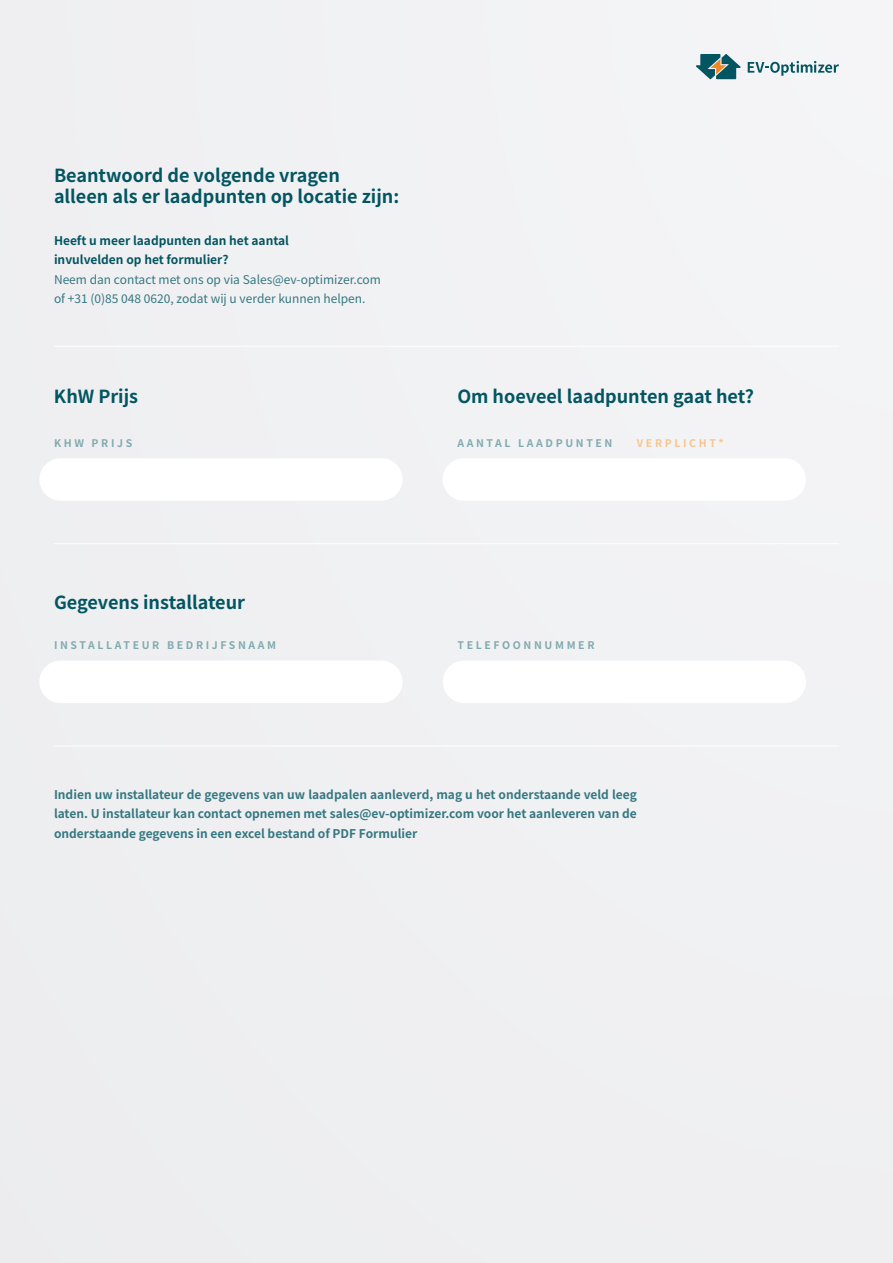
<style>
.page{position:relative;width:893px;height:1263px;background:#fff}
.page>*{position:absolute;margin:0;border:0;box-sizing:border-box;transform-origin:0 0}
.t1{font:700 18px/21.6px "Noto Sans JP";color:#025561}
.t2{font:700 12px/19.5px "Noto Sans JP";color:#357781;text-align:justify}
.t3{font:12px/19.5px "Noto Sans JP";color:#357781}
.t4{font:700 12px/19.5px "Noto Sans JP";color:#025561}
.t5{font:700 10.5px "Noto Sans JP";letter-spacing:.25em;color:#81aab0}
.t6{font:700 10.5px "Noto Sans JP";letter-spacing:.25em;color:#f9c48d}
</style>
<div class="page">
<div style="left:0;top:1px;width:893px;height:1261px;background:#f0f0f2"></div>
<div style="left:39px;top:661px;width:364px;height:42px;background:#fff;border-radius:21px"></div>
<div style="left:443px;top:661px;width:363px;height:42px;background:#fff;border-radius:21px"></div>
<hr style="left:54px;top:746px;width:785px;height:1px;background:#fff">
<svg style="left:696px;top:54px;width:45px;height:25px"></svg>
<svg style="left:748px;top:61px;width:91px;height:15px"></svg>
<div style="left:443px;top:458px;width:363px;height:43px;background:#fff;border-radius:21px"></div>
<div style="left:39px;top:458px;width:364px;height:43px;background:#fff;border-radius:21px"></div>
<hr style="left:54px;top:346px;width:785px;height:1px;background:#fff">
<hr style="left:54px;top:543px;width:785px;height:1px;background:#fff">
<h1 class="t1" style="left:54px;top:165px;width:347px">Beantwoord de volgende vragen<br>alleen als er laadpunten op locatie zijn:</h1>
<p class="t4" style="left:54px;top:231px;width:237px">Heeft u meer laadpunten dan het aantal invulvelden op het formulier?</p>
<p class="t3" style="left:54px;top:270px;width:328px">Neem dan contact met ons op via Sales@ev-optimizer.com of +31 (0)85 048 0620, zodat wij u verder kunnen helpen.</p>
<h1 class="t1" style="left:54px;top:386px;width:86px">KhW Prijs</h1>
<h1 class="t1" style="left:457px;top:386px;width:298px">Om hoeveel laadpunten gaat het?</h1>
<p class="t5" style="left:54px;top:437px;width:80px">KHW PRIJS</p>
<p class="t5" style="left:457px;top:437px;width:157px">AANTAL LAADPUNTEN</p>
<p class="t6" style="left:637px;top:437px;width:88px">VERPLICHT*</p>
<h1 class="t1" style="left:54px;top:592px;width:193px">Gegevens installateur</h1>
<p class="t5" style="left:54px;top:640px;width:224px">INSTALLATEUR BEDRIJFSNAAM</p>
<p class="t5" style="left:457px;top:640px;width:138px">TELEFOONNUMMER</p>
<p class="t2" style="left:54px;top:785px;width:584px">Indien uw installateur de gegevens van uw laadpalen aanleverd, mag u het onderstaande veld leeg laten. U installateur kan contact opnemen met sales@ev-optimizer.com voor het aanleveren van de onderstaande gegevens in een excel bestand of PDF Formulier</p>
</div>
